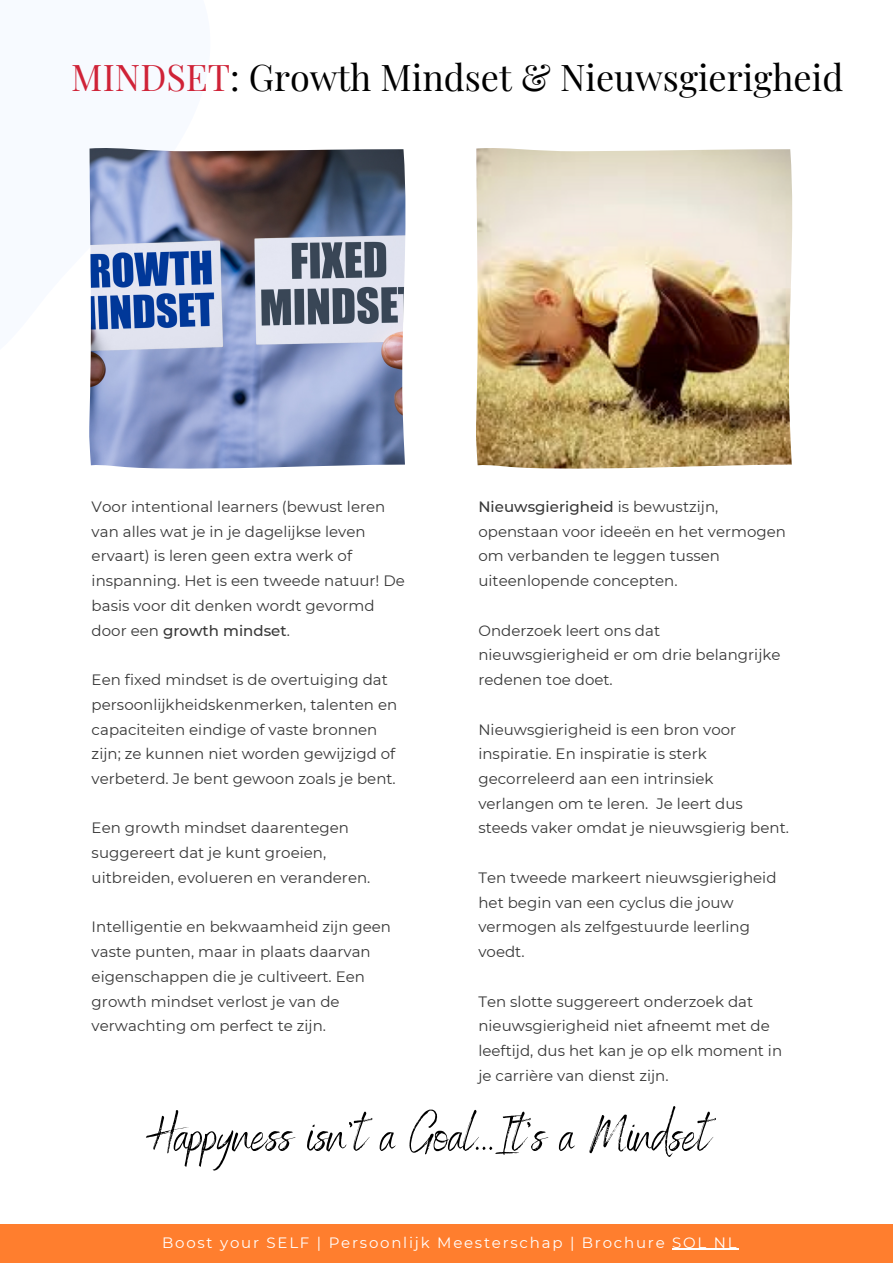
<style>
.page{position:relative;width:893px;height:1264px;background:#fff}
.page>*{position:absolute;margin:0;border:0;box-sizing:border-box;transform-origin:0 0}
.t1{font:51px "Benedict";color:#000}
.t2{font:36px "Playfair Display";color:#000}
.t3{font:15px/24.8px "Montserrat";color:#373737}
.t4{font:15px "Montserrat";letter-spacing:.12em;color:#fff}
.s1{color:#cf2237}
.s2{font-weight:500}
</style>
<div class="page">
<div style="left:0;top:1224px;width:892px;height:38px;background:#ff7e2e"></div>
<img style="left:89px;top:148px;width:317px;height:321px">
<img style="left:476px;top:148px;width:316px;height:321px">
<hr style="left:672px;top:1248px;width:66px;height:1px;background:#fff">
<p class="t2" style="left:71px;top:52px;width:773px"><span class="s1">MINDSET</span>: Growth Mindset &amp; Nieuwsgierigheid</p>
<p class="t3" style="left:92px;top:494px;width:315px">Voor intentional learners (bewust leren van alles wat je in je dagelijkse leven ervaart) is leren geen extra werk of inspanning. Het is een tweede natuur! De basis voor dit denken wordt gevormd door een <span class="s2">growth mindset</span>.</p>
<p class="t3" style="left:92px;top:667px;width:307px">Een fixed mindset is de overtuiging dat persoonlijkheidskenmerken, talenten en capaciteiten eindige of vaste bronnen zijn; ze kunnen niet worden gewijzigd of verbeterd. Je bent gewoon zoals je bent.</p>
<p class="t3" style="left:92px;top:815px;width:280px">Een growth mindset daarentegen suggereert dat je kunt groeien, uitbreiden, evolueren en veranderen.</p>
<p class="t3" style="left:92px;top:914px;width:301px">Intelligentie en bekwaamheid zijn geen vaste punten, maar in plaats daarvan eigenschappen die je cultiveert. Een growth mindset verlost je van de verwachting om perfect te zijn.</p>
<p class="t3" style="left:478px;top:494px;width:309px"><span class="s2">Nieuwsgierigheid</span> is bewustzijn, openstaan voor ideeën en het vermogen om verbanden te leggen tussen uiteenlopende concepten.</p>
<p class="t3" style="left:478px;top:617px;width:303px">Onderzoek leert ons dat nieuwsgierigheid er om drie belangrijke redenen toe doet.</p>
<p class="t3" style="left:478px;top:716px;width:312px">Nieuwsgierigheid is een bron voor inspiratie. En inspiratie is sterk gecorreleerd aan een intrinsiek verlangen om te leren. Je leert dus steeds vaker omdat je nieuwsgierig bent.</p>
<p class="t3" style="left:478px;top:865px;width:299px">Ten tweede markeert nieuwsgierigheid het begin van een cyclus die jouw vermogen als zelfgestuurde leerling voedt.</p>
<p class="t3" style="left:478px;top:988px;width:305px">Ten slotte suggereert onderzoek dat nieuwsgierigheid niet afneemt met de leeftijd, dus het kan je op elk moment in je carrière van dienst zijn.</p>
<p class="t1" style="left:146px;top:1102px;width:565px">Happyness isn't a Goal...It's a Mindset</p>
<p class="t4" style="left:162px;top:1232px;width:576px">Boost your SELF | Persoonlijk Meesterschap | Brochure SOL NL</p>
</div>
